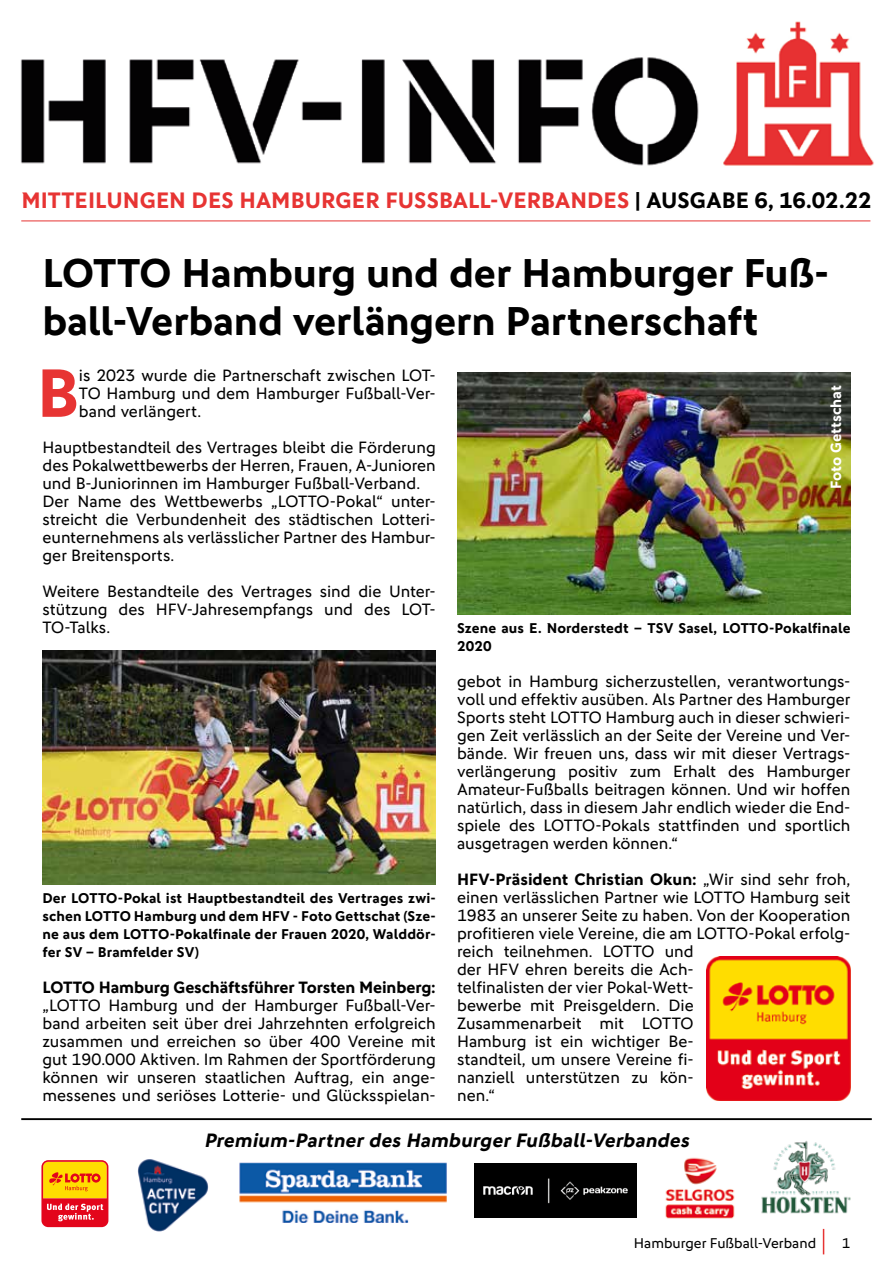
<style>
.page{position:relative;width:893px;height:1263px;background:#fff}
.page>*{position:absolute;margin:0;border:0;box-sizing:border-box;transform-origin:0 0}
.t1{font:700 68.7px "DFB Sans";color:#e73433}
.t2{font:700 40.5px/48.6px "DFB Sans";letter-spacing:-.005em;color:#000}
.t3{font:700 22.5px "DFB Sans";letter-spacing:.005em;color:#e73433}
.t4{font:italic 700 19.5px "DFB Sans";color:#000}
.t5{font:16.5px/18px "DFB Sans";color:#000;text-align:justify}
.t6{font:700 16.5px "DFB Sans";letter-spacing:-.01em;color:#000}
.t7{font:700 15px "DFB Sans";letter-spacing:-.005em;color:#fff}
.t8{font:700 14.25px/18px "DFB Sans";letter-spacing:.005em;color:#000;text-align:justify}
.t9{font:14.25px "DFB Sans";color:#000}
.s1{color:#000}
.s2{font-weight:700}
</style>
<div class="page">
<svg style="left:823px;top:1229px;width:1px;height:25px"></svg>
<hr style="left:21px;top:1118px;width:851px;height:2px;background:#000">
<svg style="left:41px;top:1160px;width:67px;height:67px;background:#f17922"></svg>
<img style="left:761px;top:1141px;width:90px;height:73px">
<img style="left:137px;top:1159px;width:72px;height:73px">
<img style="left:20px;top:21px;width:854px;height:145px">
<hr style="left:21px;top:221px;width:849px;height:1px;background:#e73433">
<img style="left:239px;top:1162px;width:208px;height:61px">
<img style="left:474px;top:1163px;width:162px;height:54px">
<img style="left:665px;top:1157px;width:70px;height:62px">
<img style="left:457px;top:372px;width:393px;height:243px">
<img style="left:43px;top:651px;width:393px;height:234px">
<img style="left:706px;top:957px;width:144px;height:144px">
<h3 class="t3" style="left:21px;top:186px;width:852px">MITTEILUNGEN DES HAMBURGER FUSSBALL-VERBANDES <span class="s1">| AUSGABE 6, 16.02.22</span></h3>
<h2 class="t2" style="left:43px;top:248px;width:788px">LOTTO Hamburg und der Hamburger Fuß&shy;ball-Verband verlängern Partnerschaft</h2>
<h1 class="t1" style="left:37px;top:352px;width:44px">B</h1>
<p class="t5" style="left:79px;top:366px;width:358px">is 2023 wurde die Partnerschaft zwischen LOT-TO Hamburg und dem Hamburger Fußball-Ver&shy;band verlängert.</p>
<p class="t5" style="left:43px;top:438px;width:395px;text-align:left">Hauptbestandteil des Vertrages bleibt die Förderung des Pokalwettbewerbs der Herren, Frauen, A-Junioren und B-Juniorinnen im Hamburger Fußball-Verband.<br>Der Name des Wettbewerbs „LOTTO-Pokal“ unter&shy;streicht die Verbundenheit des städtischen Lotteri&shy;eunternehmens als verlässlicher Partner des Hambur&shy;ger Breitensports.</p>
<p class="t5" style="left:43px;top:582px;width:395px">Weitere Bestandteile des Vertrages sind die Unter&shy;stützung des HFV-Jahresempfangs und des LOT-TO-Talks.</p>
<p class="t7" style="left:827px;top:489px;width:105px;rotate:-90deg">Foto Gettschat</p>
<p class="t8" style="left:457px;top:619px;width:395px">Szene aus E. Norderstedt – TSV Sasel, LOTTO-Pokalfinale<br>2020</p>
<p class="t8" style="left:43px;top:889px;width:395px">Der LOTTO-Pokal ist Hauptbestandteil des Vertrages zwi&shy;schen LOTTO Hamburg und dem HFV - Foto Gettschat (Sze&shy;ne aus dem LOTTO-Pokalfinale der Frauen 2020, Walddör&shy;fer SV – Bramfelder SV)</p>
<p class="t6" style="left:43px;top:977px;width:395px">LOTTO Hamburg Geschäftsführer Torsten Meinberg:</p>
<p class="t5" style="left:43px;top:996px;width:395px">„LOTTO Hamburg und der Hamburger Fußball-Ver&shy;band arbeiten seit über drei Jahrzehnten erfolgreich zusammen und erreichen so über 400 Vereine mit gut 190.000 Aktiven. Im Rahmen der Sportförderung können wir unseren staatlichen Auftrag, ein ange&shy;messenes und seriöses Lotterie- und Glücksspielan-</p>
<p class="t5" style="left:457px;top:672px;width:395px">gebot in Hamburg sicherzustellen, verantwortungs&shy;voll und effektiv ausüben. Als Partner des Hamburger Sports steht LOTTO Hamburg auch in dieser schwieri&shy;gen Zeit verlässlich an der Seite der Vereine und Ver&shy;bände. Wir freuen uns, dass wir mit dieser Vertrags&shy;verlängerung positiv zum Erhalt des Hamburger Amateur-Fußballs beitragen können. Und wir hoffen natürlich, dass in diesem Jahr endlich wieder die End&shy;spiele des LOTTO-Pokals stattfinden und sportlich ausgetragen werden können.“</p>
<p class="t5" style="left:457px;top:870px;width:395px;text-align:left"><span class="s2">HFV-Präsident Christian Okun:</span> „Wir sind sehr froh, einen verlässlichen Partner wie LOTTO Hamburg seit 1983 an unserer Seite zu haben. Von der Kooperation profitieren viele Vereine, die am LOTTO-Pokal erfolg&shy;reich teilnehmen. LOTTO und<br>der HFV ehren bereits die Ach-<br>telfinalisten der vier Pokal-Wett-<br>bewerbe mit Preisgeldern. Die<br>Zusammenarbeit mit LOTTO<br>Hamburg ist ein wichtiger Be-<br>standteil, um unsere Vereine fi-<br>nanziell unterstützen zu kön-<br>nen.“</p>
<p class="t4" style="left:204px;top:1128px;width:490px">Premium-Partner des Hamburger Fußball-Verbandes</p>
<p class="t9" style="left:634px;top:1235px;width:184px">Hamburger Fußball-Verband</p>
<p class="t9" style="left:842px;top:1235px;width:10px">1</p>
</div>
